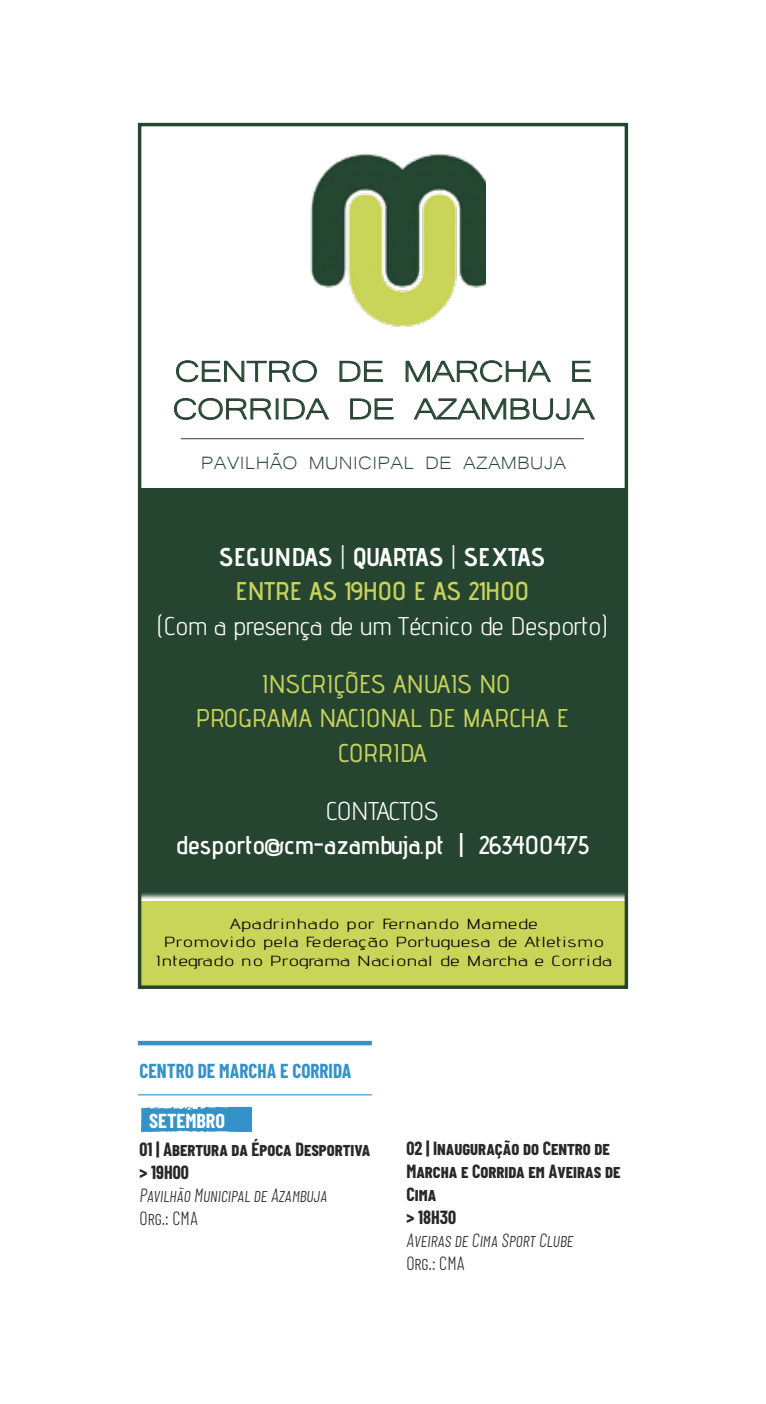
<style>
.page{position:relative;width:766px;height:1404px;background:#fff}
.page>*{position:absolute;margin:0;border:0;box-sizing:border-box;transform-origin:0 0}
.t1{font:37.57px/37.6px "Microsoft Yi Baiti";letter-spacing:-.02em;color:#264531;scale:1.23 1}
.t2{font:500 25.65px/34.2px "Advent Pro";color:#c9d35a;text-align:center}
.t3{font:25.65px "Advent Pro";color:#fff}
.t4{font:700 25.65px/34.2px "Advent Pro";color:#fff;text-align:center}
.t5{font:600 25.65px "Advent Pro";color:#fff}
.t6{font:23.18px "Microsoft Yi Baiti";color:#264531;scale:1.1 1}
.t7{font:700 20.25px "Barlow Condensed";color:#3492c7;scale:.95 1}
.t8{font:700 20.25px "Barlow Condensed";color:#fff}
.t9{font:700 19.12px/22.9px "Barlow Condensed";color:#282827;scale:.95 1}
.t10{font:italic 300 19.12px "Barlow Condensed";color:#282827;scale:.95 1}
.t11{font:300 19.12px "Barlow Condensed";color:#282827;scale:.95 1}
.t12{font:14.62px/18.9px "Advent Pro";letter-spacing:.03em;color:#000;text-align:center;scale:1.44 1}
.s1{font-weight:400}
.s2{font-weight:600;color:#c9d35a}
</style>
<div class="page">
<div style="left:139px;top:488px;width:486px;height:411px;background:#264531"></div>
<svg style="left:176px;top:360px;width:141px;height:22px"></svg>
<svg style="left:339px;top:360px;width:44px;height:22px"></svg>
<svg style="left:405px;top:360px;width:146px;height:22px"></svg>
<svg style="left:572px;top:360px;width:19px;height:22px"></svg>
<svg style="left:174px;top:398px;width:98px;height:22px"></svg>
<div style="left:276px;top:398px;width:2px;height:21px;border:1px solid #264531"></div>
<svg style="left:283px;top:398px;width:46px;height:22px"></svg>
<svg style="left:350px;top:398px;width:44px;height:22px"></svg>
<svg style="left:413px;top:398px;width:182px;height:22px"></svg>
<img style="left:310px;top:153px;width:175px;height:174px">
<hr style="left:181px;top:438px;width:402px;height:1px;background:#264531">
<svg style="left:137px;top:891px;width:492px;height:98px"></svg>
<div style="left:141px;top:901px;width:484px;height:87px;background:#c9d559"></div>
<div style="left:138px;top:123px;width:490px;height:865px;border:3px solid #264531"></div>
<svg style="left:141px;top:1106px;width:111px;height:26px;background:#449bcb"></svg>
<div style="left:138px;top:1040px;width:234px;height:5px;background:#3492c7"></div>
<hr style="left:138px;top:1094px;width:234px;height:1px;background:#3492c7">
<h1 class="t1" style="left:172px;top:349px;width:345px">CENTRO DE MARCHA E<br>CORRIDA DE AZAMBUJA</h1>
<h3 class="t6" style="left:201px;top:449px;width:333px">PAVILHÃO MUNICIPAL DE AZAMBUJA</h3>
<h2 class="t4" style="left:219px;top:539px;width:328px">SEGUNDAS <span class="s1">|</span> QUARTAS <span class="s1">|</span> SEXTAS<br><span class="s2">ENTRE AS 19H00 E AS 21H00</span></h2>
<h2 class="t3" style="left:156px;top:610px;width:453px">(Com a presença de um Técnico de Desporto)</h2>
<h2 class="t2" style="left:196px;top:666px;width:374px">INSCRIÇÕES ANUAIS NO<br>PROGRAMA NACIONAL DE MARCHA E<br>CORRIDA</h2>
<h2 class="t3" style="left:326px;top:795px;width:114px">CONTACTOS</h2>
<h2 class="t5" style="left:175px;top:829px;width:415px">desporto@cm-azambuja.pt | 263400475</h2>
<p class="t12" style="left:155px;top:913px;width:318px">Apadrinhado por Fernando Mamede<br>Promovido pela Federação Portuguesa de Atletismo<br>Integrado no Programa Nacional de Marcha e Corrida</p>
<h3 class="t7" style="left:139px;top:1058px;width:224px">CENTRO DE MARCHA E CORRIDA</h3>
<h3 class="t8" style="left:149px;top:1107px;width:77px">SETEMBRO</h3>
<h3 class="t9" style="left:139px;top:1136px;width:244px">01 | Abertura da Época Desportiva &gt; 19H00</h3>
<h3 class="t10" style="left:139px;top:1182px;width:199px">Pavilhão Municipal de Azambuja</h3>
<h3 class="t11" style="left:139px;top:1205px;width:63px">Org.: CMA</h3>
<h3 class="t9" style="left:406px;top:1135px;width:227px">02 | Inauguração do Centro de<br>Marcha e Corrida em Aveiras de<br>Cima<br>&gt; 18H30</h3>
<h3 class="t10" style="left:406px;top:1227px;width:177px">Aveiras de Cima Sport Clube</h3>
<h3 class="t11" style="left:406px;top:1250px;width:63px">Org.: CMA</h3>
</div>
